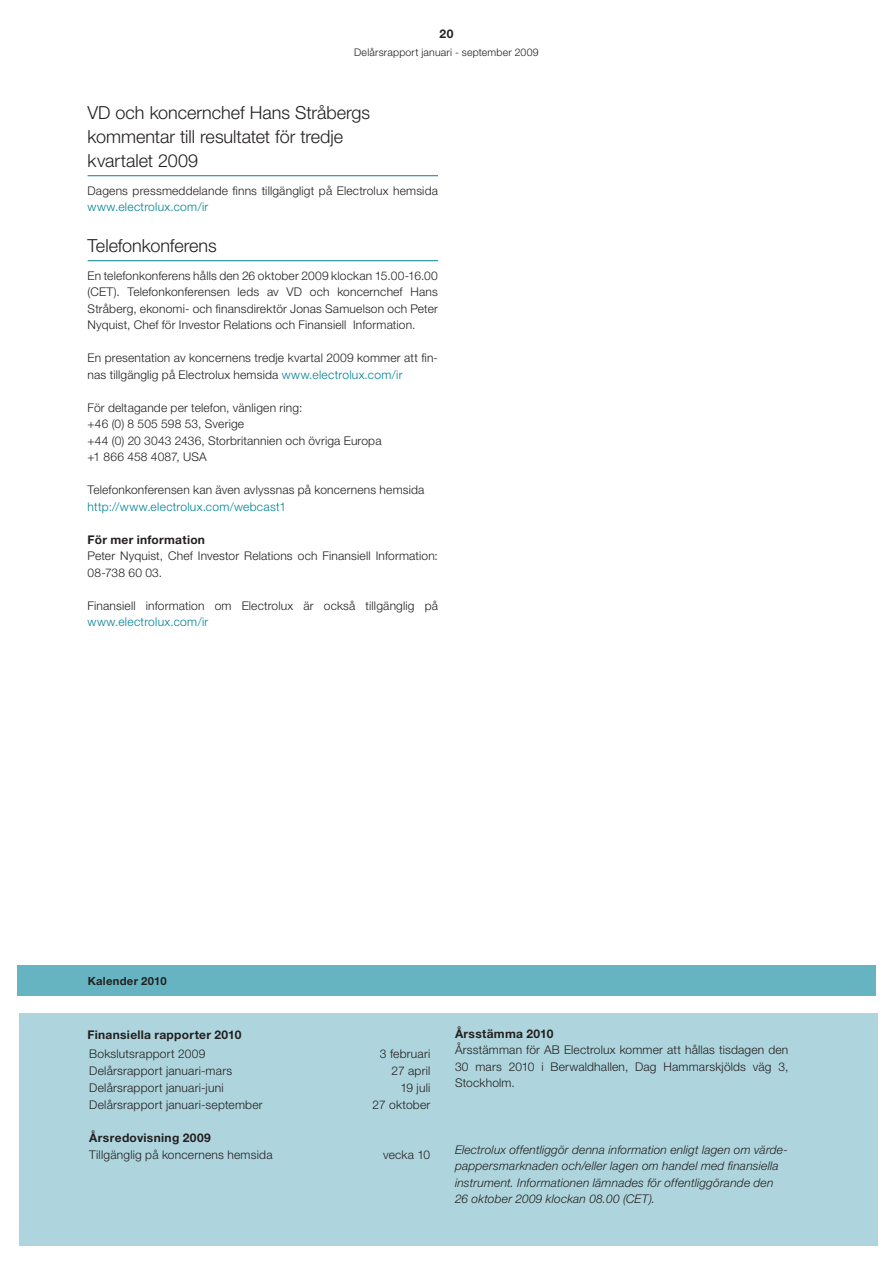
<style>
.page{position:relative;width:893px;height:1263px;background:#fff}
.page>*{position:absolute;margin:0;border:0;box-sizing:border-box;transform-origin:0 0}
.B_07_Huvudrubrik{font:300 18px/24px "Helvetica Neue LT Std";color:#231f20}
.B_01_Bröd_u_indrag{font:300 12px/16.5px "Helvetica Neue LT Std";letter-spacing:.015em;color:#231f20}
.B_03_Mell_1{font:italic 300 12px/16.5px "Helvetica Neue LT Std";letter-spacing:.015em;color:#231f20}
.B_09_T_TEXT{font:300 12px "Helvetica Neue LT Std";letter-spacing:.02em;color:#231f20}
.B_03_Mell_1-2{font:700 12px "Helvetica Neue LT Std";letter-spacing:.025em;color:#231f20}
.B_09_T_TEXT-2{font:700 12px "Helvetica Neue LT Std";letter-spacing:.03em;color:#231f20}
.B_11_Bildrubrik{font:700 11.25px "Helvetica Neue LT Std";letter-spacing:.025em;color:#231f20}
.t1{font:300 10.5px "Helvetica Neue LT Std";letter-spacing:.02em;color:#231f20}
.s1{color:#008293}
</style>
<div class="page">
<div style="left:17px;top:965px;width:859px;height:31px;background:#66b4c1"></div>
<hr style="left:88px;top:175px;width:350px;height:1px;background:#008293">
<hr style="left:88px;top:260px;width:350px;height:1px;background:#008293">
<div style="left:19px;top:1013px;width:859px;height:233px;background:#aed5dd"></div>
<p class="B_03_Mell_1-2" style="left:440px;top:27px;width:15px">20</p>
<p class="t1" style="left:354px;top:46px;width:186px">Delårsrapport januari - september 2009</p>
<p class="B_07_Huvudrubrik" style="left:88px;top:100px;width:284px">VD och koncernchef Hans Stråbergs kommentar till resultatet för tredje kvartalet 2009</p>
<p class="B_01_Bröd_u_indrag" style="left:88px;top:182px;width:352px">Dagens pressmeddelande finns tillgängligt på Electrolux hemsida <span class="s1">www.electrolux.com/ir</span></p>
<p class="B_07_Huvudrubrik" style="left:88px;top:233px;width:131px">Telefonkonferens</p>
<p class="B_01_Bröd_u_indrag" style="left:88px;top:267px;width:352px;text-align:justify">En telefonkonferens hålls den 26 oktober 2009 klockan 15.00-16.00 (CET). Telefonkonferensen leds av VD och koncernchef Hans Stråberg, ekonomi- och finansdirektör Jonas Samuelson och Peter Nyquist, Chef för Investor Relations och Finansiell Information.</p>
<p class="B_01_Bröd_u_indrag" style="left:88px;top:350px;width:352px">En presentation av koncernens tredje kvartal 2009 kommer att fin&shy;nas tillgänglig på Electrolux hemsida <span class="s1">www.electrolux.com/ir</span></p>
<p class="B_01_Bröd_u_indrag" style="left:88px;top:399px;width:216px">För deltagande per telefon, vänligen ring:</p>
<p class="B_01_Bröd_u_indrag" style="left:88px;top:416px;width:158px">+46 (0) 8 505 598 53, Sverige</p>
<p class="B_01_Bröd_u_indrag" style="left:88px;top:432px;width:295px">+44 (0) 20 3043 2436, Storbritannien och övriga Europa</p>
<p class="B_01_Bröd_u_indrag" style="left:88px;top:449px;width:120px">+1 866 458 4087, USA</p>
<p class="B_01_Bröd_u_indrag" style="left:88px;top:482px;width:338px">Telefonkonferensen kan även avlyssnas på koncernens hemsida <span class="s1">http://www.electrolux.com/webcast1</span></p>
<p class="B_03_Mell_1-2" style="left:88px;top:532px;width:119px">För mer information</p>
<p class="B_01_Bröd_u_indrag" style="left:88px;top:548px;width:352px">Peter Nyquist, Chef Investor Relations och Finansiell Information:<br>08-738 60 03.</p>
<p class="B_01_Bröd_u_indrag" style="left:88px;top:597px;width:352px">Finansiell information om Electrolux är också tillgänglig på <span class="s1">www.electrolux.com/ir</span></p>
<p class="B_11_Bildrubrik" style="left:88px;top:974px;width:80px">Kalender 2010</p>
<p class="B_03_Mell_1-2" style="left:455px;top:1026px;width:100px">Årsstämma 2010</p>
<p class="B_01_Bröd_u_indrag" style="left:455px;top:1041px;width:335px;text-align:justify">Årsstämman för AB Electrolux kommer att hållas tisdagen den 30 mars 2010 i Berwaldhallen, Dag Hammarskjölds väg 3, Stockholm.</p>
<p class="B_03_Mell_1-2" style="left:88px;top:1027px;width:155px">Finansiella rapporter 2010</p>
<p class="B_09_T_TEXT" style="left:89px;top:1046px;width:118px">Bokslutsrapport 2009</p>
<p class="B_09_T_TEXT" style="left:380px;top:1046px;width:52px">3 februari</p>
<p class="B_09_T_TEXT" style="left:89px;top:1063px;width:144px">Delårsrapport januari-mars</p>
<p class="B_09_T_TEXT" style="left:392px;top:1063px;width:40px">27 april</p>
<p class="B_09_T_TEXT" style="left:89px;top:1080px;width:136px">Delårsrapport januari-juni</p>
<p class="B_09_T_TEXT" style="left:400px;top:1080px;width:31px">19 juli</p>
<p class="B_09_T_TEXT" style="left:89px;top:1097px;width:175px">Delårsrapport januari-september</p>
<p class="B_09_T_TEXT" style="left:373px;top:1097px;width:59px">27 oktober</p>
<p class="B_09_T_TEXT-2" style="left:89px;top:1131px;width:123px">Årsredovisning 2009</p>
<p class="B_09_T_TEXT" style="left:89px;top:1148px;width:185px">Tillgänglig på koncernens hemsida</p>
<p class="B_09_T_TEXT" style="left:383px;top:1148px;width:49px">vecka 10</p>
<p class="B_03_Mell_1" style="left:455px;top:1141px;width:334px">Electrolux offentliggör denna information enligt lagen om värde&shy;pappersmarknaden och/eller lagen om handel med finansiella instrument. Informationen lämnades för offentliggörande den 26 oktober 2009 klockan 08.00 (CET).</p>
</div>
